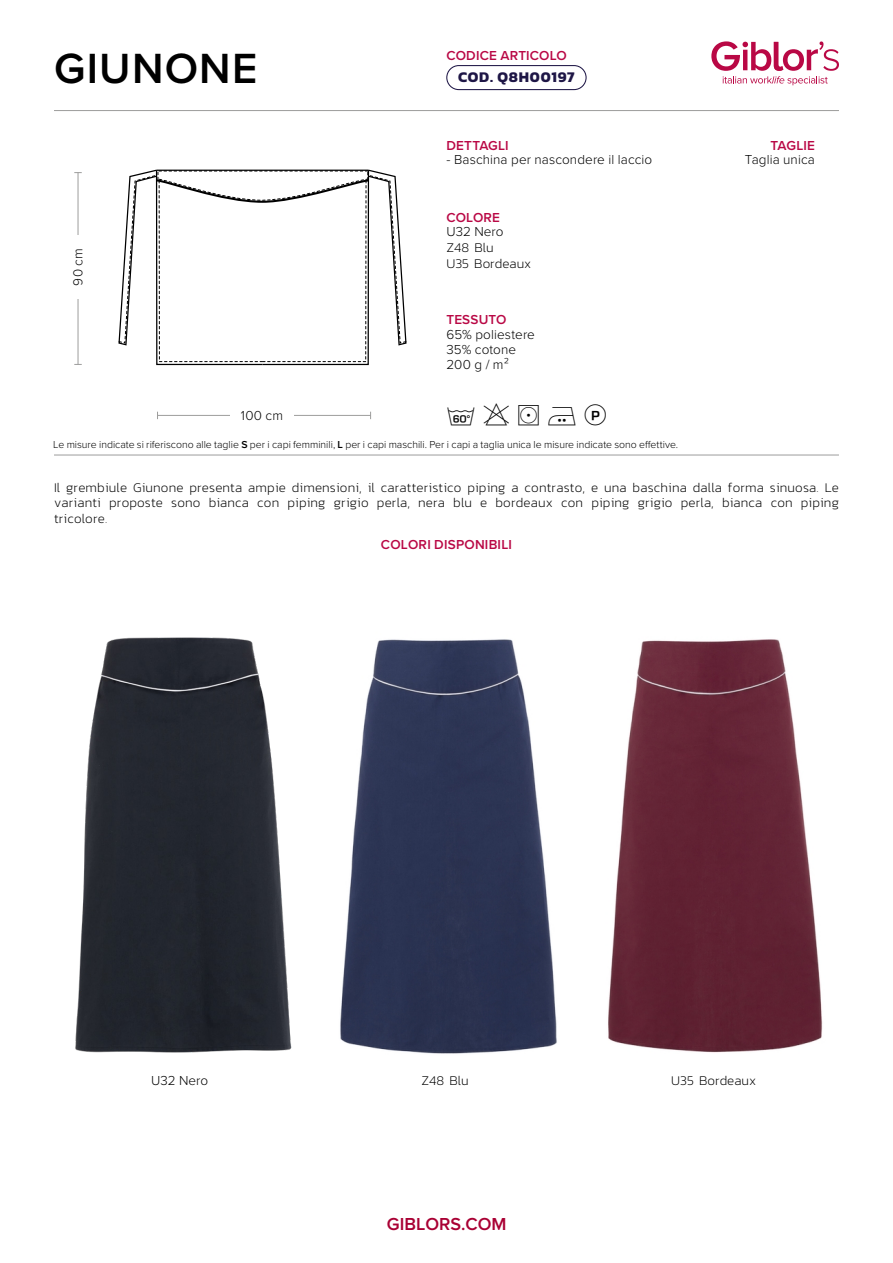
<style>
.page{position:relative;width:893px;height:1263px;background:#fff}
.page>*{position:absolute;margin:0;border:0;box-sizing:border-box;transform-origin:0 0}
.t1{font:600 43.8px "Proxima Nova";letter-spacing:.025em;color:#000}
.t2{font:600 18px "Proxima Nova";color:#a90034}
.t3{font:700 15px "Kanit";letter-spacing:.05em;color:#1e1646}
.t4{font:200 13.5px/15.1px "Kanit";letter-spacing:.01em;color:#000}
.t5{font:300 13.5px/15px "Proxima Nova";letter-spacing:.01em;color:#000}
.t6{font:600 13.5px "Proxima Nova";letter-spacing:.015em;color:#b90845}
.t7{font:300 10.5px "Proxima Nova";color:#000}
.s1{font-weight:600}
</style>
<div class="page">
<svg style="left:711px;top:41px;width:128px;height:44px"></svg>
<hr style="left:54px;top:110px;width:785px;height:1px;background:#9d9d9c">
<hr style="left:54px;top:455px;width:785px;height:1px;background:#9d9d9c">
<hr style="left:78px;top:172px;width:1px;height:193px;background:#9d9d9c">
<div style="left:72px;top:235px;width:10px;height:64px;background:#fff"></div>
<hr style="left:157px;top:415px;width:214px;height:1px;background:#9d9d9c">
<div style="left:230px;top:409px;width:64px;height:11px;background:#fff"></div>
<svg style="left:118px;top:169px;width:289px;height:197px"></svg>
<div style="left:446px;top:65px;width:141px;height:25px;border:1px solid #1e1646;border-radius:12px"></div>
<img style="left:75px;top:637px;width:217px;height:416px">
<img style="left:340px;top:639px;width:217px;height:415px">
<img style="left:608px;top:639px;width:215px;height:414px">
<h1 class="t1" style="left:54px;top:36px;width:205px">GIUNONE</h1>
<p class="t5" style="left:70px;top:286px;width:39px;rotate:-90deg">90 cm</p>
<p class="t5" style="left:241px;top:407px;width:44px">100 cm</p>
<p class="t6" style="left:446px;top:46px;width:122px">CODICE ARTICOLO</p>
<p class="t3" style="left:458px;top:66px;width:118px">COD. Q8H00197</p>
<p class="t6" style="left:446px;top:136px;width:64px">DETTAGLI</p>
<p class="t5" style="left:446px;top:151px;width:207px">- Baschina per nascondere il laccio</p>
<p class="t6" style="left:446px;top:208px;width:55px">COLORE</p>
<p class="t5" style="left:446px;top:223px;width:59px">U32 Nero</p>
<p class="t4" style="left:446px;top:239px;width:86px;line-height:16.2px">Z48 Blu<br>U35 Bordeaux</p>
<p class="t6" style="left:446px;top:310px;width:61px">TESSUTO</p>
<p class="t5" style="left:446px;top:326px;width:90px">65% poliestere<br>35% cotone<br>200 g / m²</p>
<p class="t7" style="left:53px;top:436px;width:626px">Le misure indicate si riferiscono alle taglie <span class="s1">S</span> per i capi femminili, <span class="s1">L</span> per i capi maschili. Per i capi a taglia unica le misure indicate sono effettive.</p>
<p class="t6" style="left:770px;top:136px;width:46px">TAGLIE</p>
<p class="t5" style="left:745px;top:151px;width:71px">Taglia unica</p>
<p class="t4" style="left:54px;top:480px;width:786px;text-align:justify">Il grembiule Giunone presenta ampie dimensioni, il caratteristico piping a contrasto, e una baschina dalla forma sinuosa. Le varianti proposte sono bianca con piping grigio perla, nera blu e bordeaux con piping grigio perla, bianca con piping tricolore.</p>
<p class="t6" style="left:381px;top:535px;width:133px">COLORI DISPONIBILI</p>
<p class="t5" style="left:151px;top:1072px;width:59px">U32 Nero</p>
<p class="t4" style="left:422px;top:1072px;width:49px">Z48 Blu</p>
<p class="t4" style="left:671px;top:1072px;width:86px">U35 Bordeaux</p>
<h2 class="t2" style="left:387px;top:1210px;width:121px">GIBLORS.COM</h2>
</div>
